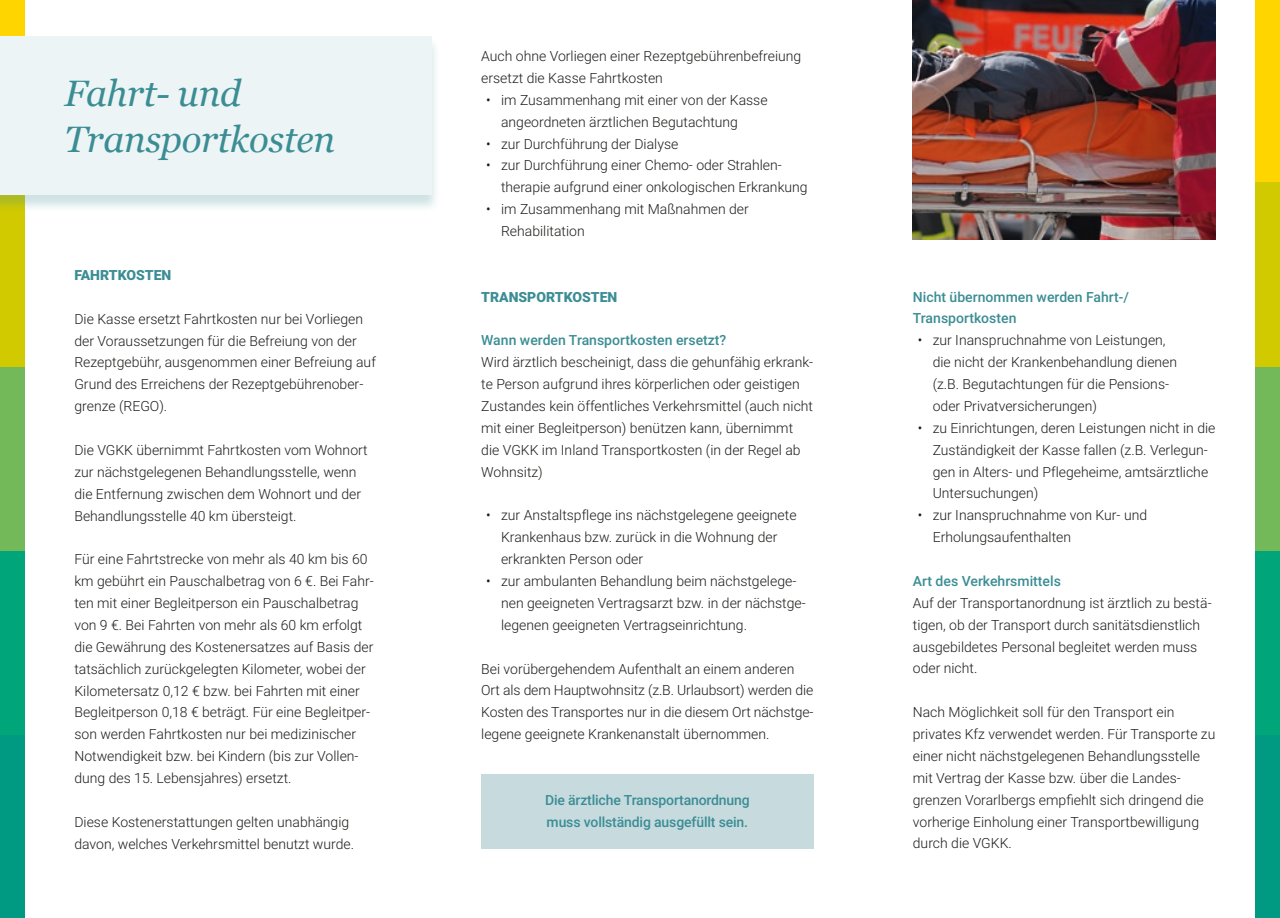
<style>
.page{position:relative;width:1280px;height:918px;background:#fff}
.page>*{position:absolute;margin:0;border:0;box-sizing:border-box;transform-origin:0 0}
.t1{font:italic 36.75px/45.5px "Georgia";letter-spacing:-.01em;color:#3b8d94}
.t2{font:300 14px/21.9px "Roboto";color:#1d1d1b}
.t3{font:500 14px/21.9px "Roboto";color:#3b8d94}
.t4{font:900 14px "Roboto";color:#3b8d94}
</style>
<div class="page">
<div style="left:1255px;top:0;width:25px;height:183px;background:#ffd500"></div>
<div style="left:1255px;top:367px;width:25px;height:184px;background:#74b959"></div>
<div style="left:1255px;top:183px;width:25px;height:184px;background:#d1ca00"></div>
<div style="left:1255px;top:551px;width:25px;height:184px;background:#00a57a"></div>
<div style="left:1255px;top:735px;width:25px;height:183px;background:#009982"></div>
<div style="left:0;top:0;width:25px;height:183px;background:#ffd500"></div>
<div style="left:0;top:367px;width:25px;height:184px;background:#74b959"></div>
<div style="left:0;top:183px;width:25px;height:184px;background:#d1ca00"></div>
<div style="left:0;top:551px;width:25px;height:184px;background:#00a57a"></div>
<div style="left:0;top:735px;width:25px;height:183px;background:#009982"></div>
<div style="left:0;top:37px;width:440px;height:176px;background:#3b8d94;opacity:.25"></div>
<div style="left:0;top:36px;width:432px;height:158px;background:#edf4f5"></div>
<div style="left:481px;top:774px;width:333px;height:74px;background:#c7dbdf"></div>
<img style="left:913px;top:0;width:302px;height:240px">
<h1 class="t1" style="left:64px;top:71px;width:272px">Fahrt- und<br>Transportkosten</h1>
<p class="t4" style="left:74px;top:265px;width:98px">FAHRTKOSTEN</p>
<p class="t2" style="left:74px;top:307px;width:303px">Die Kasse ersetzt Fahrtkosten nur bei Vorliegen der Voraussetzungen für die Befreiung von der Rezeptgebühr, ausgenommen einer Befreiung auf Grund des Erreichens der Rezeptgebührenober&shy;grenze (REGO).</p>
<p class="t2" style="left:74px;top:438px;width:295px">Die VGKK übernimmt Fahrtkosten vom Wohnort zur nächstgelegenen Behandlungsstelle, wenn die Entfernung zwischen dem Wohnort und der Behandlungsstelle 40 km übersteigt.</p>
<p class="t2" style="left:74px;top:548px;width:301px">Für eine Fahrtstrecke von mehr als 40 km bis 60 km gebührt ein Pauschalbetrag von 6 €. Bei Fahr&shy;ten mit einer Begleitperson ein Pauschalbetrag von 9 €. Bei Fahrten von mehr als 60 km erfolgt die Gewährung des Kostenersatzes auf Basis der tatsächlich zurückgelegten Kilometer, wobei der Kilometersatz 0,12 € bzw. bei Fahrten mit einer Begleitperson 0,18 € beträgt. Für eine Begleitper&shy;son werden Fahrtkosten nur bei medizinischer Notwendigkeit bzw. bei Kindern (bis zur Vollen&shy;dung des 15. Lebensjahres) ersetzt.</p>
<p class="t2" style="left:74px;top:810px;width:281px">Diese Kostenerstattungen gelten unabhängig davon, welches Verkehrsmittel benutzt wurde.</p>
<p class="t2" style="left:481px;top:45px;width:322px">Auch ohne Vorliegen einer Rezeptgebührenbefreiung ersetzt die Kasse Fahrtkosten</p>
<p class="t2" style="left:501px;top:88px;width:268px;text-indent:-15px">• im Zusammenhang mit einer von der Kasse angeordneten ärztlichen Begutachtung</p>
<p class="t2" style="left:486px;top:132px;width:194px">• zur Durchführung der Dialyse</p>
<p class="t2" style="left:501px;top:154px;width:308px;text-indent:-15px">• zur Durchführung einer Chemo- oder Strahlen&shy;therapie aufgrund einer onkologischen Erkrankung</p>
<p class="t2" style="left:501px;top:198px;width:249px;text-indent:-15px">• im Zusammenhang mit Maßnahmen der<br>Rehabilitation</p>
<p class="t4" style="left:481px;top:287px;width:138px">TRANSPORTKOSTEN</p>
<p class="t3" style="left:481px;top:329px;width:247px">Wann werden Transportkosten ersetzt?</p>
<p class="t2" style="left:481px;top:351px;width:333px">Wird ärztlich bescheinigt, dass die gehunfähig erkrank&shy;te Person aufgrund ihres körperlichen oder geistigen Zustandes kein öffentliches Verkehrsmittel (auch nicht mit einer Begleitperson) benützen kann, übernimmt die VGKK im Inland Transportkosten (in der Regel ab Wohnsitz)</p>
<p class="t2" style="left:501px;top:504px;width:297px;text-indent:-15px">• zur Anstaltspflege ins nächstgelegene geeignete<br>Krankenhaus bzw. zurück in die Wohnung der erkrankten Person oder</p>
<p class="t2" style="left:501px;top:569px;width:306px;text-indent:-15px">• zur ambulanten Behandlung beim nächstgelege&shy;nen geeigneten Vertragsarzt bzw. in der nächstge&shy;legenen geeigneten Vertragseinrichtung.</p>
<p class="t2" style="left:481px;top:657px;width:334px">Bei vorübergehendem Aufenthalt an einem anderen Ort als dem Hauptwohnsitz (z.B. Urlaubsort) werden die Kosten des Transportes nur in die diesem Ort nächstge&shy;legene geeignete Krankenanstalt übernommen.</p>
<p class="t3" style="left:545px;top:788px;width:206px">Die ärztliche Transportanordnung muss vollständig ausgefüllt sein.</p>
<p class="t3" style="left:913px;top:285px;width:218px">Nicht übernommen werden Fahrt-/<br>Transportkosten</p>
<p class="t2" style="left:933px;top:329px;width:246px;text-indent:-15px">• zur Inanspruchnahme von Leistungen, die nicht der Krankenbehandlung dienen (z.B. Begutachtungen für die Pensions&shy;oder Privatversicherungen)</p>
<p class="t2" style="left:933px;top:416px;width:284px;text-indent:-15px">• zu Einrichtungen, deren Leistungen nicht in die Zuständigkeit der Kasse fallen (z.B. Verlegun&shy;gen in Alters- und Pflegeheime, amtsärztliche Untersuchungen)</p>
<p class="t2" style="left:933px;top:504px;width:216px;text-indent:-15px">• zur Inanspruchnahme von Kur- und<br>Erholungsaufenthalten</p>
<p class="t3" style="left:913px;top:569px;width:150px">Art des Verkehrsmittels</p>
<p class="t2" style="left:913px;top:591px;width:300px">Auf der Transportanordnung ist ärztlich zu bestä&shy;tigen, ob der Transport durch sanitätsdienstlich ausgebildetes Personal begleitet werden muss oder nicht.</p>
<p class="t2" style="left:913px;top:701px;width:304px">Nach Möglichkeit soll für den Transport ein privates Kfz verwendet werden. Für Transporte zu einer nicht nächstgelegenen Behandlungsstelle mit Vertrag der Kasse bzw. über die Landes&shy;grenzen Vorarlbergs empfiehlt sich dringend die vorherige Einholung einer Transportbewilligung durch die VGKK.</p>
</div>
